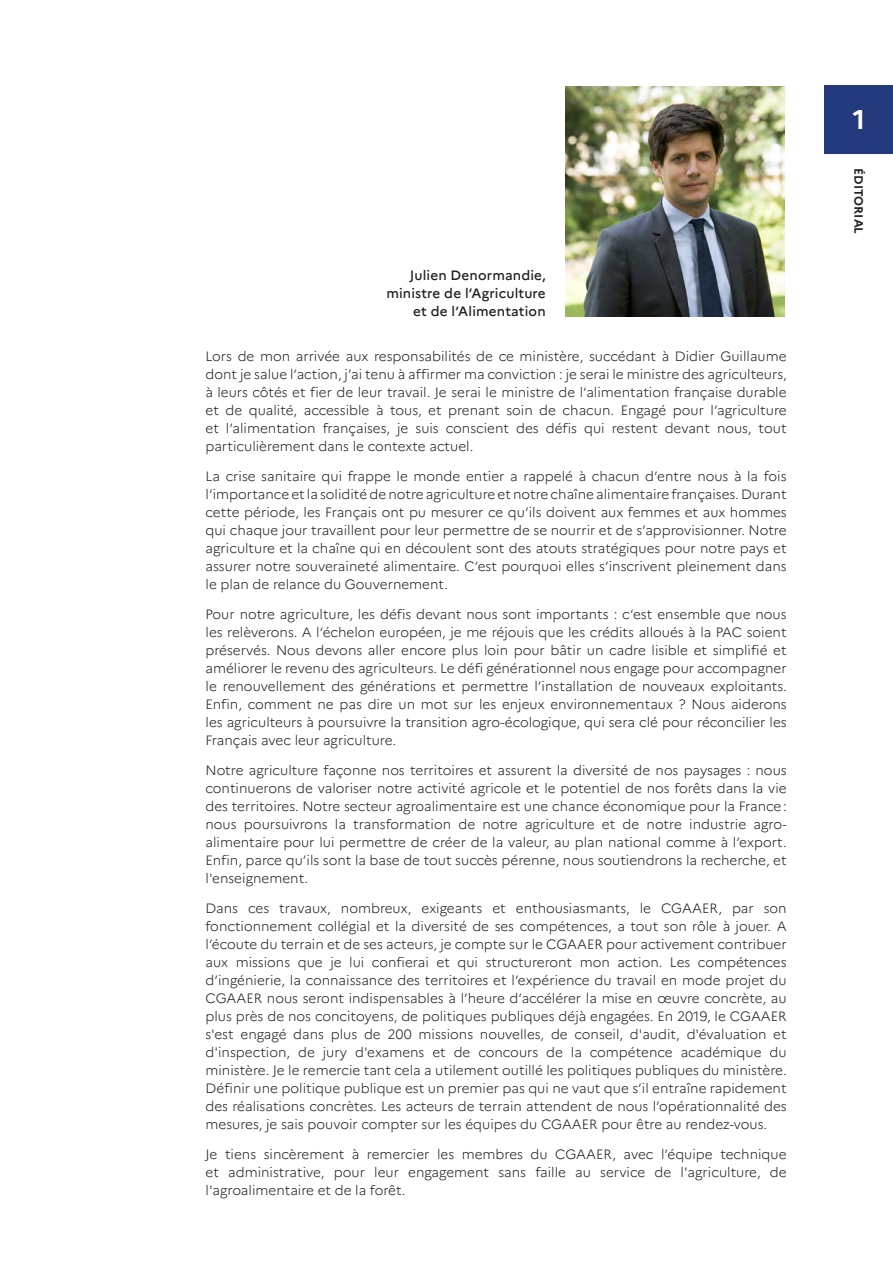
<style>
.page{position:relative;width:893px;height:1263px;background:#fff}
.page>*{position:absolute;margin:0;border:0;box-sizing:border-box;transform-origin:0 0}
.t1{font:700 27px "Marianne";color:#fff}
.t2{font:300 13.5px/18px "Marianne";color:#231f20;text-align:justify}
.t3{font:500 13.5px "Marianne";letter-spacing:.01em;color:#231f20}
.t4{font:700 12px "Marianne";color:#231f20}
</style>
<div class="page">
<div style="left:825px;top:85px;width:68px;height:68px;background:#233b7d"></div>
<img style="left:565px;top:87px;width:220px;height:229px">
<p class="t3" style="left:410px;top:267px;width:137px">Julien Denormandie,</p>
<p class="t3" style="left:386px;top:285px;width:161px">ministre de l’Agriculture</p>
<p class="t3" style="left:413px;top:303px;width:134px">et de l’Alimentation</p>
<p class="t2" style="left:206px;top:347px;width:583px">Lors de mon arrivée aux responsabilités de ce ministère, succédant à Didier Guillaume dont je salue l’action, j’ai tenu à affirmer ma conviction : je serai le ministre des agriculteurs, à leurs côtés et fier de leur travail. Je serai le ministre de l’alimentation française durable et de qualité, accessible à tous, et prenant soin de chacun. Engagé pour l’agriculture et l’alimentation françaises, je suis conscient des défis qui restent devant nous, tout particulièrement dans le contexte actuel.</p>
<p class="t2" style="left:206px;top:467px;width:583px">La crise sanitaire qui frappe le monde entier a rappelé à chacun d’entre nous à la fois l’importance et la solidité de notre agriculture et notre chaîne alimentaire françaises. Durant cette période, les Français ont pu mesurer ce qu’ils doivent aux femmes et aux hommes qui chaque jour travaillent pour leur permettre de se nourrir et de s’approvisionner. Notre agriculture et la chaîne qui en découlent sont des atouts stratégiques pour notre pays et assurer notre souveraineté alimentaire. C’est pourquoi elles s’inscrivent pleinement dans le plan de relance du Gouvernement.</p>
<p class="t2" style="left:206px;top:605px;width:583px">Pour notre agriculture, les défis devant nous sont importants : c’est ensemble que nous les relèverons. A l’échelon européen, je me réjouis que les crédits alloués à la PAC soient préservés. Nous devons aller encore plus loin pour bâtir un cadre lisible et simplifié et améliorer le revenu des agriculteurs. Le défi générationnel nous engage pour accompagner le renouvellement des générations et permettre l’installation de nouveaux exploitants.<br>Enfin, comment ne pas dire un mot sur les enjeux environnementaux ? Nous aiderons les agriculteurs à poursuivre la transition agro-écologique, qui sera clé pour réconcilier les Français avec leur agriculture.</p>
<p class="t2" style="left:206px;top:761px;width:583px">Notre agriculture façonne nos territoires et assurent la diversité de nos paysages : nous continuerons de valoriser notre activité agricole et le potentiel de nos forêts dans la vie des territoires. Notre secteur agroalimentaire est une chance économique pour la France: nous poursuivrons la transformation de notre agriculture et de notre industrie agro&shy;alimentaire pour lui permettre de créer de la valeur, au plan national comme à l’export.<br>Enfin, parce qu’ils sont la base de tout succès pérenne, nous soutiendrons la recherche, et l'enseignement.</p>
<p class="t2" style="left:206px;top:899px;width:583px">Dans ces travaux, nombreux, exigeants et enthousiasmants, le CGAAER, par son fonctionnement collégial et la diversité de ses compétences, a tout son rôle à jouer. A l’écoute du terrain et de ses acteurs, je compte sur le CGAAER pour activement contribuer aux missions que je lui confierai et qui structureront mon action. Les compétences d’ingénierie, la connaissance des territoires et l’expérience du travail en mode projet du CGAAER nous seront indispensables à l’heure d’accélérer la mise en œuvre concrète, au plus près de nos concitoyens, de politiques publiques déjà engagées. En 2019, le CGAAER s'est engagé dans plus de 200 missions nouvelles, de conseil, d'audit, d'évaluation et d'inspection, de jury d'examens et de concours de la compétence académique du ministère. Je le remercie tant cela a utilement outillé les politiques publiques du ministère.<br>Définir une politique publique est un premier pas qui ne vaut que s’il entraîne rapidement des réalisations concrètes. Les acteurs de terrain attendent de nous l’opérationnalité des mesures, je sais pouvoir compter sur les équipes du CGAAER pour être au rendez-vous.</p>
<p class="t2" style="left:206px;top:1145px;width:583px">Je tiens sincèrement à remercier les membres du CGAAER, avec l’équipe technique et administrative, pour leur engagement sans faille au service de l'agriculture, de l'agroalimentaire et de la forêt.</p>
<h1 class="t1" style="left:853px;top:103px;width:14px">1</h1>
<p class="t4" style="left:866px;top:168px;width:67px;rotate:90deg">ÉDITORIAL</p>
</div>
